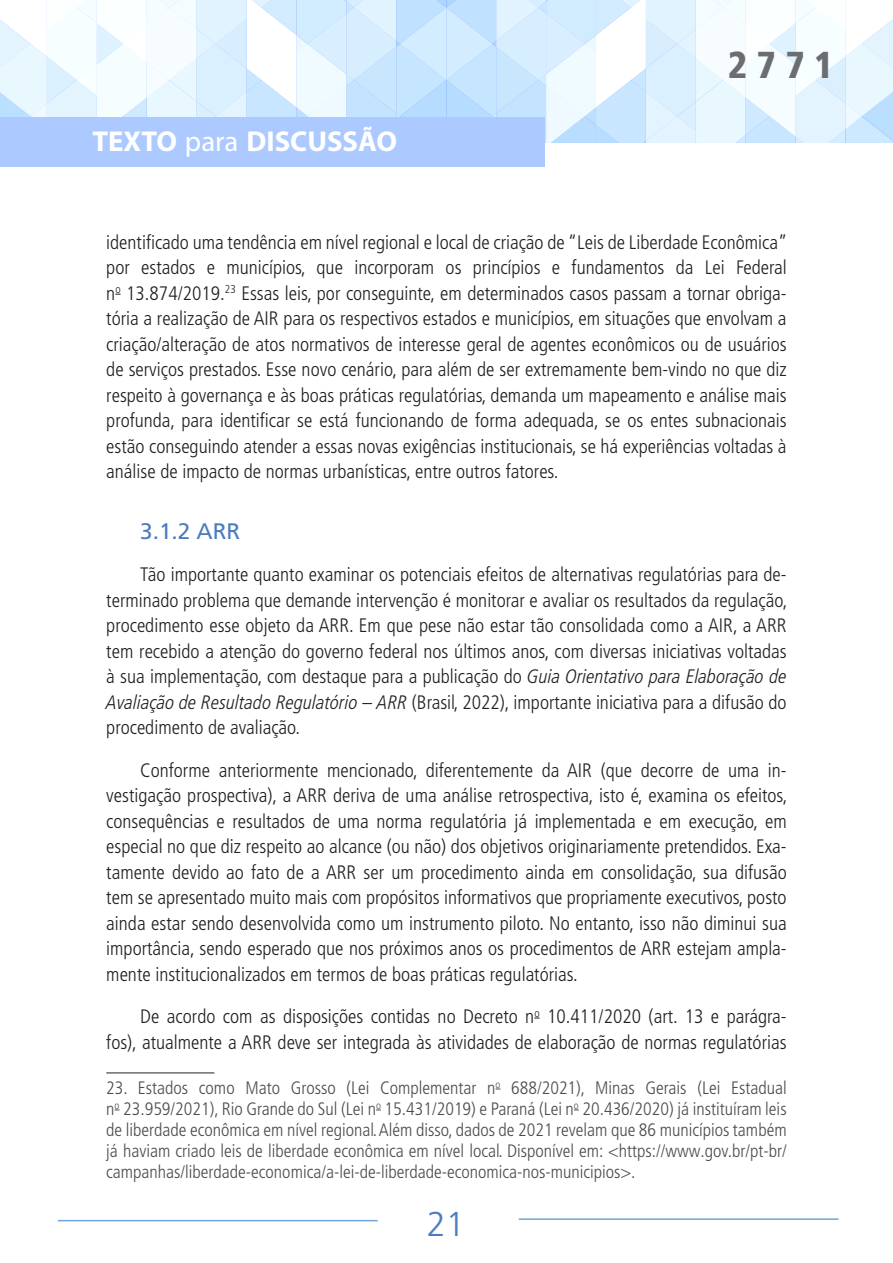
<style>
.page{position:relative;width:893px;height:1263px;background:#fff}
.page>*{position:absolute;margin:0;border:0;box-sizing:border-box;transform-origin:0 0}
.t1{font:900 condensed 37.5px "Frutiger LT Pro";color:#6c6d70}
.t2{font:300 34.5px "Frutiger LT Pro";color:#4b7cbe}
.t3{font:700 28.8px "Myriad Pro";color:#fff}
.titulo_3{font:22.5px "Frutiger LT Pro";color:#4b7cbe}
.texto_corrido{font:300 condensed 19.5px/25.5px "Frutiger LT Pro";color:#231f20;text-align:justify}
.nota_rodape{font:300 condensed 18px/21px "Frutiger LT Pro";color:#4b4c4d;text-align:justify}
.s1{font-weight:400}
.s2{font-style:italic}
</style>
<div class="page">
<svg style="left:0;top:0;width:893px;height:143px"></svg>
<div style="left:0;top:118px;width:545px;height:49px;background:#accaff"></div>
<hr style="left:519px;top:1218px;width:319px;height:2px;background:#6fa5d9">
<hr style="left:58px;top:1220px;width:320px;height:1px;background:#6fa5d9">
<hr style="left:106px;top:1072px;width:108px;height:1px;background:#231f20">
<h3 class="t3" style="left:92px;top:122px;width:306px">TEXTO <span class="s1">para</span> DISCUSSÃO</h3>
<h1 class="t1" style="left:728px;top:42px;width:108px">2771</h1>
<p class="texto_corrido" style="left:106px;top:229px;width:683px">identificado uma tendência em nível regional e local de criação de “Leis de Liberdade Econômica” por estados e municípios, que incorporam os princípios e fundamentos da Lei Federal n<sup>o</sup> 13.874/2019.<sup>23</sup> Essas leis, por conseguinte, em determinados casos passam a tornar obriga&shy;tória a realização de AIR para os respectivos estados e municípios, em situações que envolvam a criação/alteração de atos normativos de interesse geral de agentes econômicos ou de usuários de serviços prestados. Esse novo cenário, para além de ser extremamente bem-vindo no que diz respeito à governança e às boas práticas regulatórias, demanda um mapeamento e análise mais profunda, para identificar se está funcionando de forma adequada, se os entes subnacionais estão conseguindo atender a essas novas exigências institucionais, se há experiências voltadas à análise de impacto de normas urbanísticas, entre outros fatores.</p>
<p class="titulo_3" style="left:140px;top:518px;width:102px">3.1.2 ARR</p>
<p class="texto_corrido" style="left:106px;top:562px;width:683px;text-indent:34px">Tão importante quanto examinar os potenciais efeitos de alternativas regulatórias para de&shy;terminado problema que demande intervenção é monitorar e avaliar os resultados da regulação, procedimento esse objeto da ARR. Em que pese não estar tão consolidada como a AIR, a ARR tem recebido a atenção do governo federal nos últimos anos, com diversas iniciativas voltadas à sua implementação, com destaque para a publicação do <span class="s2">Guia Orientativo para Elaboração de Avaliação de Resultado Regulatório</span> – <span class="s2">ARR</span> (Brasil, 2022), importante iniciativa para a difusão do procedimento de avaliação.</p>
<p class="texto_corrido" style="left:106px;top:757px;width:683px;text-indent:34px">Conforme anteriormente mencionado, diferentemente da AIR (que decorre de uma in&shy;vestigação prospectiva), a ARR deriva de uma análise retrospectiva, isto é, examina os efeitos, consequências e resultados de uma norma regulatória já implementada e em execução, em especial no que diz respeito ao alcance (ou não) dos objetivos originariamente pretendidos. Exa&shy;tamente devido ao fato de a ARR ser um procedimento ainda em consolidação, sua difusão tem se apresentado muito mais com propósitos informativos que propriamente executivos, posto ainda estar sendo desenvolvida como um instrumento piloto. No entanto, isso não diminui sua importância, sendo esperado que nos próximos anos os procedimentos de ARR estejam ampla&shy;mente institucionalizados em termos de boas práticas regulatórias.</p>
<p class="texto_corrido" style="left:106px;top:1004px;width:682px;text-align:right">De acordo com as disposições contidas no Decreto n<sup>o</sup> 10.411/2020 (art. 13 e parágra&shy;fos), atualmente a ARR deve ser integrada às atividades de elaboração de normas regulatórias</p>
<p class="nota_rodape" style="left:106px;top:1077px;width:682px">23. Estados como Mato Grosso (Lei Complementar n<sup>o</sup> 688/2021), Minas Gerais (Lei Estadual n<sup>o</sup> 23.959/2021), Rio Grande do Sul (Lei n<sup>o</sup> 15.431/2019) e Paraná (Lei n<sup>o</sup> 20.436/2020) já instituíram leis de liberdade econômica em nível regional. Além disso, dados de 2021 revelam que 86 municípios também já haviam criado leis de liberdade econômica em nível local. Disponível em: &lt;https://www.gov.br/pt-br/ campanhas/liberdade-economica/a-lei-de-liberdade-economica-nos-municipios&gt;.</p>
<h2 class="t2" style="left:427px;top:1204px;width:40px">21</h2>
</div>
